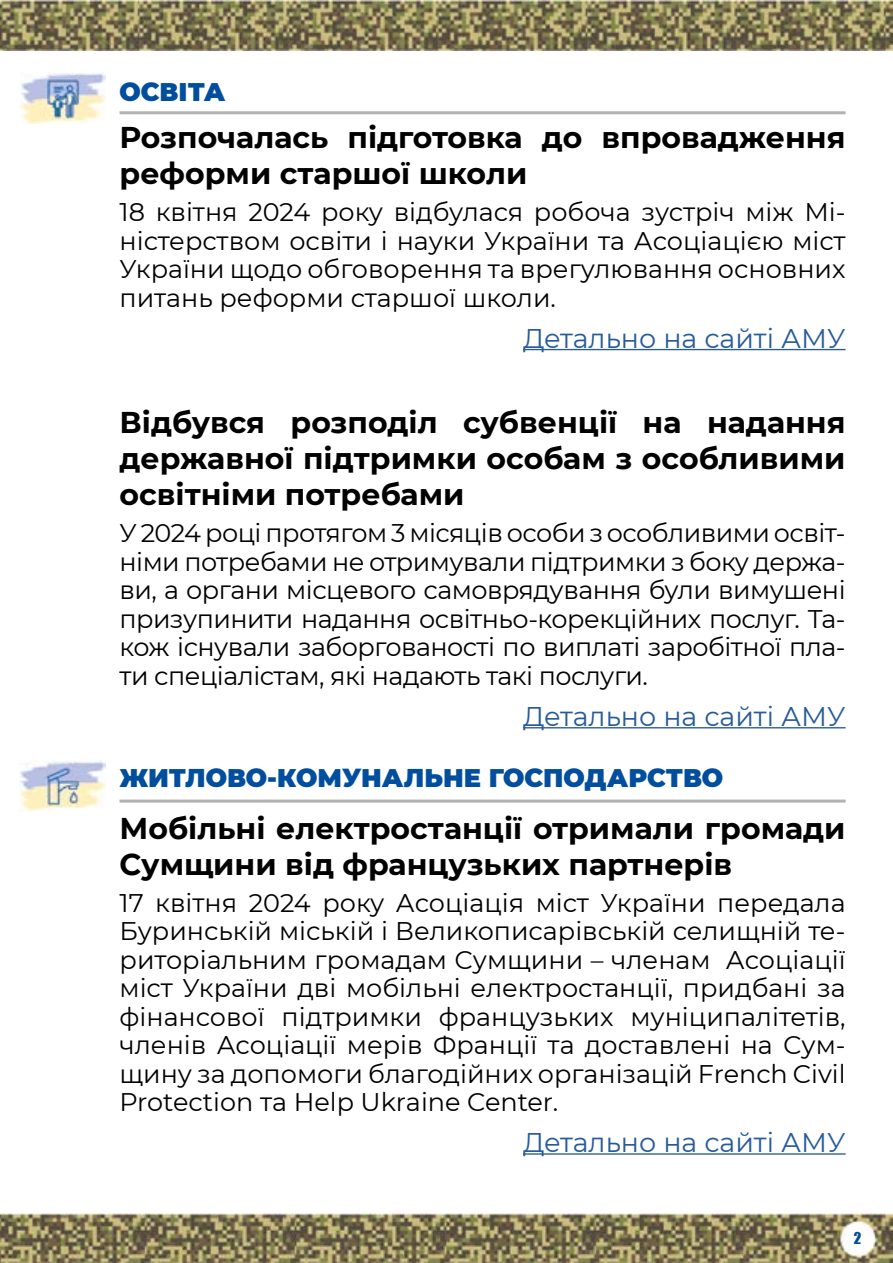
<style>
.page{position:relative;width:893px;height:1263px;background:#fff}
.page>*{position:absolute;margin:0;border:0;box-sizing:border-box;transform-origin:0 0}
.t1{font:700 30px/36px "Montserrat";color:#000}
.t2{font:27px "Montserrat";color:#275b9b}
.t3{font:25.5px/28.5px "Montserrat";color:#000;text-align:justify}
.t4{font:900 25.5px "Montserrat";color:#004e9d}
.t5{font:15px "Impact";color:#004e9d}
</style>
<div class="page">
<img style="left:0;top:0;width:893px;height:50px">
<img style="left:0;top:1213px;width:893px;height:50px">
<img style="left:20px;top:760px;width:85px;height:52px">
<hr style="left:120px;top:799px;width:726px;height:3px;background:#b3b2b2">
<hr style="left:523px;top:1153px;width:323px;height:2px;background:#275b9b">
<img style="left:20px;top:72px;width:85px;height:51px">
<hr style="left:120px;top:111px;width:726px;height:3px;background:#b3b2b2">
<hr style="left:523px;top:349px;width:323px;height:1px;background:#275b9b">
<hr style="left:523px;top:727px;width:323px;height:1px;background:#275b9b">
<p class="t4" style="left:120px;top:73px;width:108px">ОСВІТА</p>
<p class="t1" style="left:120px;top:118px;width:728px">Розпочалась підготовка до впровадження реформи старшої школи</p>
<p class="t3" style="left:120px;top:197px;width:728px">18 квітня 2024 року відбулася робоча зустріч між Мі&shy;ністерством освіти і науки України та Асоціацією міст України щодо обговорення та врегулювання основних питань реформи старшої школи.</p>
<p class="t2" style="left:523px;top:319px;width:324px">Детально на сайті АМУ</p>
<p class="t1" style="left:120px;top:403px;width:728px;text-align:justify">Відбувся розподіл субвенції на надання державної підтримки особам з особливими освітніми потребами</p>
<p class="t3" style="left:120px;top:518px;width:728px">У 2024 році протягом 3 місяців особи з особливими освіт&shy;німи потребами не отримували підтримки з боку держа&shy;ви, а органи місцевого самоврядування були вимушені призупинити надання освітньо-корекційних послуг. Та&shy;кож існували заборгованості по виплаті заробітної пла&shy;ти спеціалістам, які надають такі послуги.</p>
<p class="t2" style="left:523px;top:698px;width:324px">Детально на сайті АМУ</p>
<p class="t4" style="left:120px;top:759px;width:605px">ЖИТЛОВО-КОМУНАЛЬНЕ ГОСПОДАРСТВО</p>
<p class="t1" style="left:120px;top:808px;width:728px">Мобільні електростанції отримали громади<br>Сумщини від французьких партнерів</p>
<p class="t3" style="left:120px;top:887px;width:728px">17 квітня 2024 року Асоціація міст України передала Буринській міській і Великописарівській селищній те&shy;риторіальним громадам Сумщини – членам Асоціації міст України дві мобільні електростанції, придбані за фінансової підтримки французьких муніципалітетів, членів Асоціації мерів Франції та доставлені на Сум&shy;щину за допомоги благодійних організацій French Civil Protection та Help Ukraine Center.</p>
<p class="t2" style="left:523px;top:1124px;width:324px">Детально на сайті АМУ</p>
<p class="t5" style="left:854px;top:1226px;width:9px">2</p>
</div>
